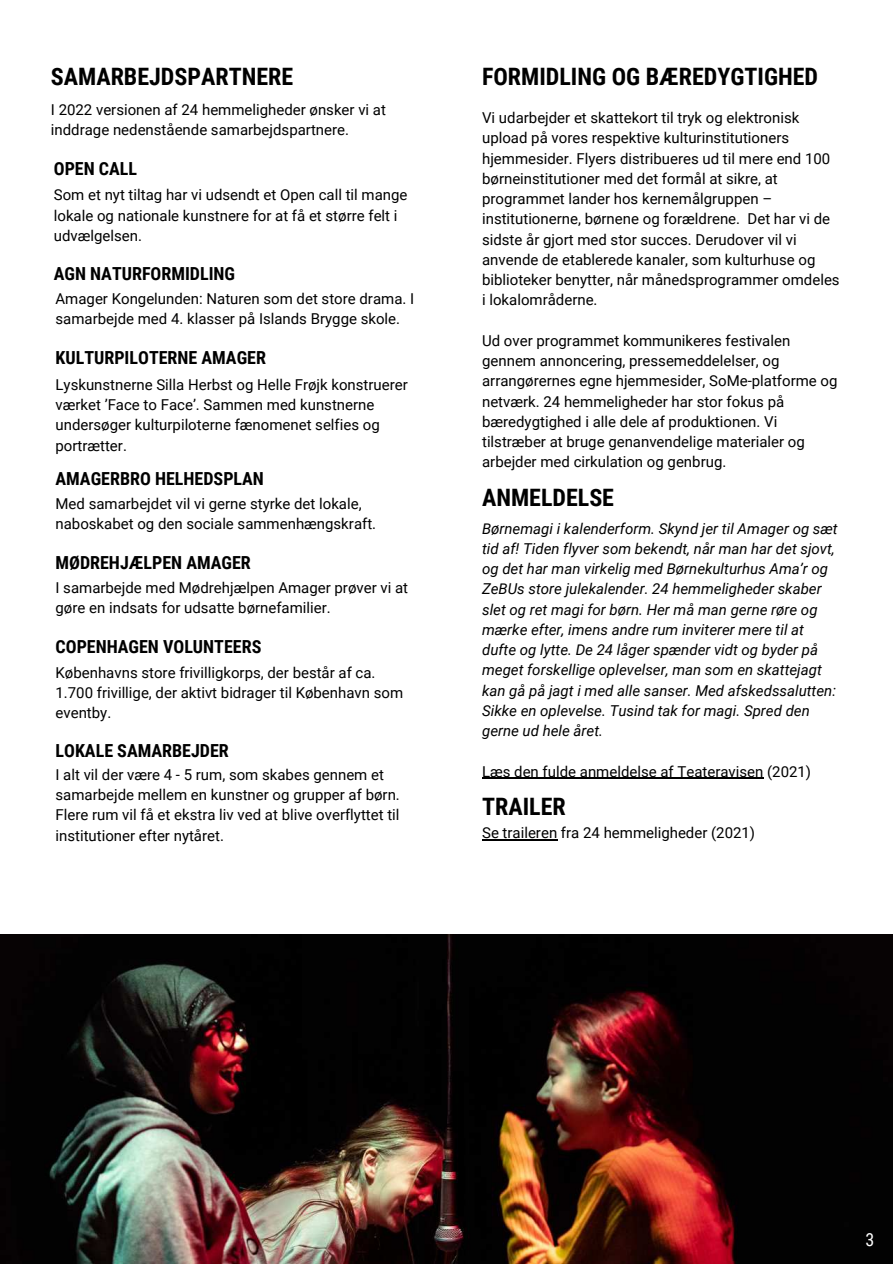
<style>
.page{position:relative;width:893px;height:1264px;background:#fff}
.page>*{position:absolute;margin:0;border:0;box-sizing:border-box;transform-origin:0 0}
.t1{font:700 24px "Roboto Condensed";color:#000}
.t2{font:700 18px "Roboto Condensed";color:#000}
.t3{font:18px "Roboto Condensed";color:#fff}
.t4{font:15px/20.2px "Roboto";color:#000}
.t5{font:italic 15px/20.2px "Roboto";color:#000}
</style>
<div class="page">
<hr style="left:482px;top:777px;width:281px;height:2px;background:#000">
<hr style="left:482px;top:839px;width:75px;height:1px;background:#000">
<img style="left:0;top:934px;width:892px;height:329px">
<h1 class="t1" style="left:51px;top:60px;width:244px">SAMARBEJDSPARTNERE</h1>
<h1 class="t1" style="left:482px;top:60px;width:337px">FORMIDLING OG BÆREDYGTIGHED</h1>
<p class="t4" style="left:51px;top:99px;width:336px">I 2022 versionen af 24 hemmeligheder ønsker vi at inddrage nedenstående samarbejdspartnere.</p>
<p class="t4" style="left:482px;top:107px;width:359px">Vi udarbejder et skattekort til tryk og elektronisk upload på vores respektive kulturinstitutioners hjemmesider. Flyers distribueres ud til mere end 100 børneinstitutioner med det formål at sikre, at programmet lander hos kernemålgruppen – institutionerne, børnene og forældrene. Det har vi de sidste år gjort med stor succes. Derudover vil vi anvende de etablerede kanaler, som kulturhuse og biblioteker benytter, når månedsprogrammer omdeles i lokalområderne.</p>
<p class="t4" style="left:482px;top:330px;width:357px">Ud over programmet kommunikeres festivalen gennem annoncering, pressemeddelelser, og arrangørernes egne hjemmesider, SoMe-platforme og netværk. 24 hemmeligheder har stor fokus på bæredygtighed i alle dele af produktionen. Vi tilstræber at bruge genanvendelige materialer og arbejder med cirkulation og genbrug.</p>
<p class="t2" style="left:54px;top:156px;width:85px">OPEN CALL</p>
<p class="t4" style="left:54px;top:184px;width:355px">Som et nyt tiltag har vi udsendt et Open call til mange lokale og nationale kunstnere for at få et større felt i udvælgelsen.</p>
<p class="t2" style="left:54px;top:261px;width:183px">AGN NATURFORMIDLING</p>
<p class="t4" style="left:56px;top:288px;width:360px">Amager Kongelunden: Naturen som det store drama. I samarbejde med 4. klasser på Islands Brygge skole.</p>
<p class="t2" style="left:56px;top:345px;width:212px">KULTURPILOTERNE AMAGER</p>
<p class="t4" style="left:56px;top:374px;width:354px">Lyskunstnerne Silla Herbst og Helle Frøjk konstruerer værket ’Face to Face’. Sammen med kunstnerne undersøger kulturpiloterne fænomenet selfies og portrætter.</p>
<p class="t2" style="left:56px;top:465px;width:210px">AMAGERBRO HELHEDSPLAN</p>
<p class="t4" style="left:56px;top:492px;width:322px">Med samarbejdet vil vi gerne styrke det lokale, naboskabet og den sociale sammenhængskraft.</p>
<p class="t2" style="left:56px;top:550px;width:197px">MØDREHJÆLPEN AMAGER</p>
<p class="t4" style="left:56px;top:577px;width:354px">I samarbejde med Mødrehjælpen Amager prøver vi at gøre en indsats for udsatte børnefamilier.</p>
<p class="t2" style="left:56px;top:634px;width:207px">COPENHAGEN VOLUNTEERS</p>
<p class="t4" style="left:56px;top:661px;width:349px">Københavns store frivilligkorps, der består af ca.<br>1.700 frivillige, der aktivt bidrager til København som eventby.</p>
<p class="t2" style="left:56px;top:738px;width:175px">LOKALE SAMARBEJDER</p>
<h1 class="t1" style="left:482px;top:480px;width:133px">ANMELDELSE</h1>
<p class="t5" style="left:482px;top:517px;width:357px">Børnemagi i kalenderform. Skynd jer til Amager og sæt tid af! Tiden flyver som bekendt, når man har det sjovt, og det har man virkelig med Børnekulturhus Ama’r og ZeBUs store julekalender. 24 hemmeligheder skaber slet og ret magi for børn. Her må man gerne røre og mærke efter, imens andre rum inviterer mere til at dufte og lytte. De 24 låger spænder vidt og byder på meget forskellige oplevelser, man som en skattejagt kan gå på jagt i med alle sanser. Med afskedssalutten:<br>Sikke en oplevelse. Tusind tak for magi. Spred den gerne ud hele året.</p>
<p class="t4" style="left:482px;top:760px;width:330px">Læs den fulde anmeldelse af Teateravisen (2021)</p>
<p class="t4" style="left:56px;top:764px;width:346px">I alt vil der være 4 - 5 rum, som skabes gennem et samarbejde mellem en kunstner og grupper af børn.<br>Flere rum vil få et ekstra liv ved at blive overflyttet til institutioner efter nytåret.</p>
<h1 class="t1" style="left:482px;top:790px;width:85px">TRAILER</h1>
<p class="t4" style="left:482px;top:822px;width:274px">Se traileren fra 24 hemmeligheder (2021)</p>
<p class="t3" style="left:865px;top:1226px;width:10px">3</p>
</div>
